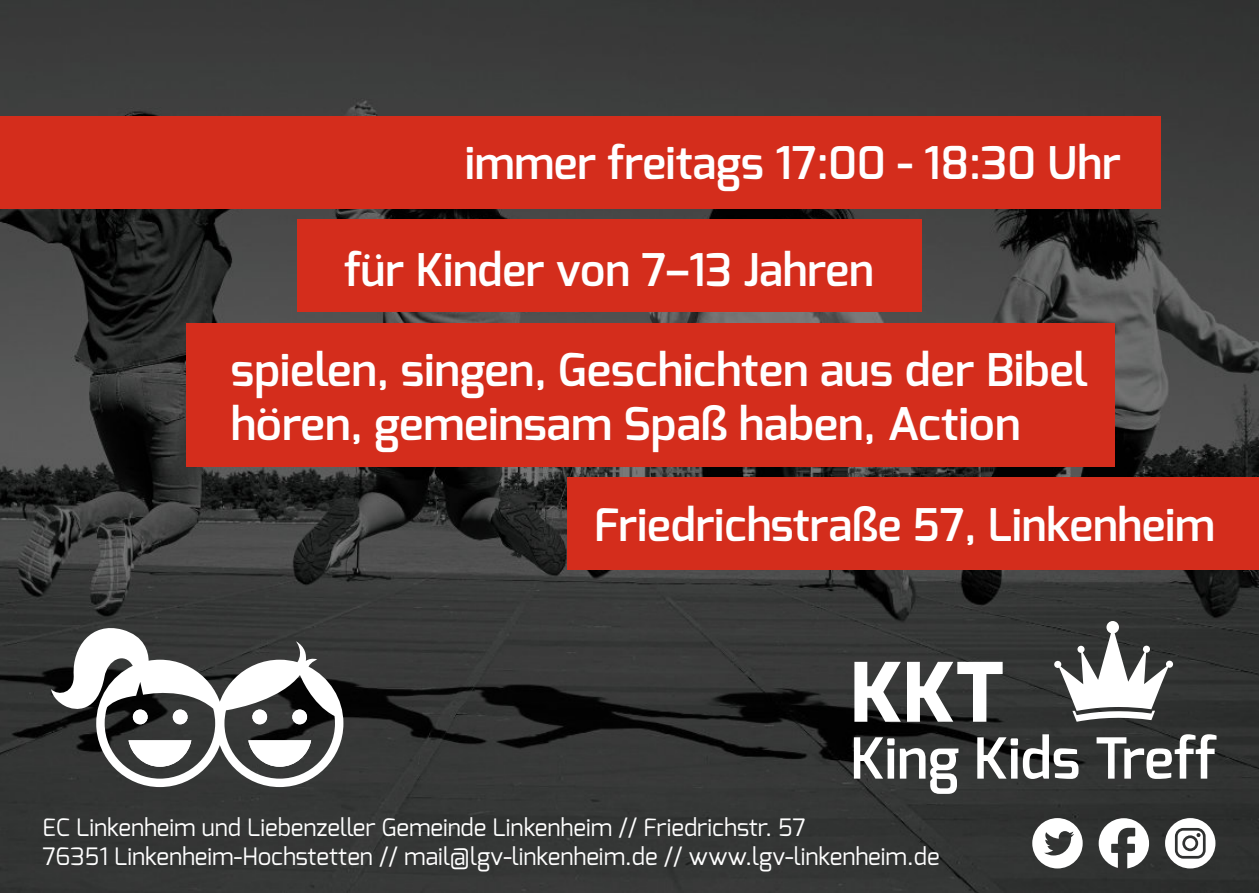
<style>
.page{position:relative;width:1259px;height:893px;background:#fff}
.page>*{position:absolute;margin:0;border:0;box-sizing:border-box;transform-origin:0 0}
.t1{font:800 81.9px "Exo";color:#fff}
.t2{font:600 56.4px "Exo";color:#fff}
.t3{font:600 45px/54px "Exo";color:#fff}
.t4{font:24px/28.8px "Exo";color:#fff}
</style>
<div class="page">
<img style="left:0;top:0;width:1259px;height:893px">
<svg style="left:51px;top:621px;width:292px;height:166px"></svg>
<div style="left:173px;top:710px;width:15px;height:14px;background:#fff;border-radius:50%"></div>
<div style="left:133px;top:710px;width:15px;height:14px;background:#fff;border-radius:50%"></div>
<svg style="left:1054px;top:621px;width:119px;height:101px"></svg>
<div style="left:0;top:116px;width:1160px;height:92px;background:#d42d1c"></div>
<div style="left:297px;top:219px;width:624px;height:92px;background:#d42d1c"></div>
<div style="left:566px;top:478px;width:693px;height:92px;background:#d42d1c"></div>
<div style="left:186px;top:323px;width:929px;height:143px;background:#d42d1c"></div>
<svg style="left:1032px;top:818px;width:50px;height:50px"></svg>
<svg style="left:1098px;top:818px;width:51px;height:50px"></svg>
<svg style="left:1165px;top:818px;width:50px;height:50px"></svg>
<div style="left:1185px;top:838px;width:10px;height:10px;background:#fff;border-radius:50%"></div>
<p class="t3" style="left:465px;top:137px;width:657px">immer freitags 17:00 - 18:30 Uhr</p>
<p class="t3" style="left:344px;top:244px;width:531px">für Kinder von 7–13 Jahren</p>
<p class="t3" style="left:231px;top:344px;width:858px">spielen, singen, Geschichten aus der Bibel hören, gemeinsam Spaß haben, Action</p>
<p class="t3" style="left:594px;top:499px;width:622px">Friedrichstraße 57, Linkenheim</p>
<h1 class="t1" style="left:850px;top:640px;width:156px">KKT</h1>
<p class="t2" style="left:850px;top:722px;width:369px">King Kids Treff</p>
<p class="t4" style="left:43px;top:813px;width:898px">EC Linkenheim und Liebenzeller Gemeinde Linkenheim // Friedrichstr. 57<br>76351 Linkenheim-Hochstetten // mail@lgv-linkenheim.de // www.lgv-linkenheim.de</p>
</div>
